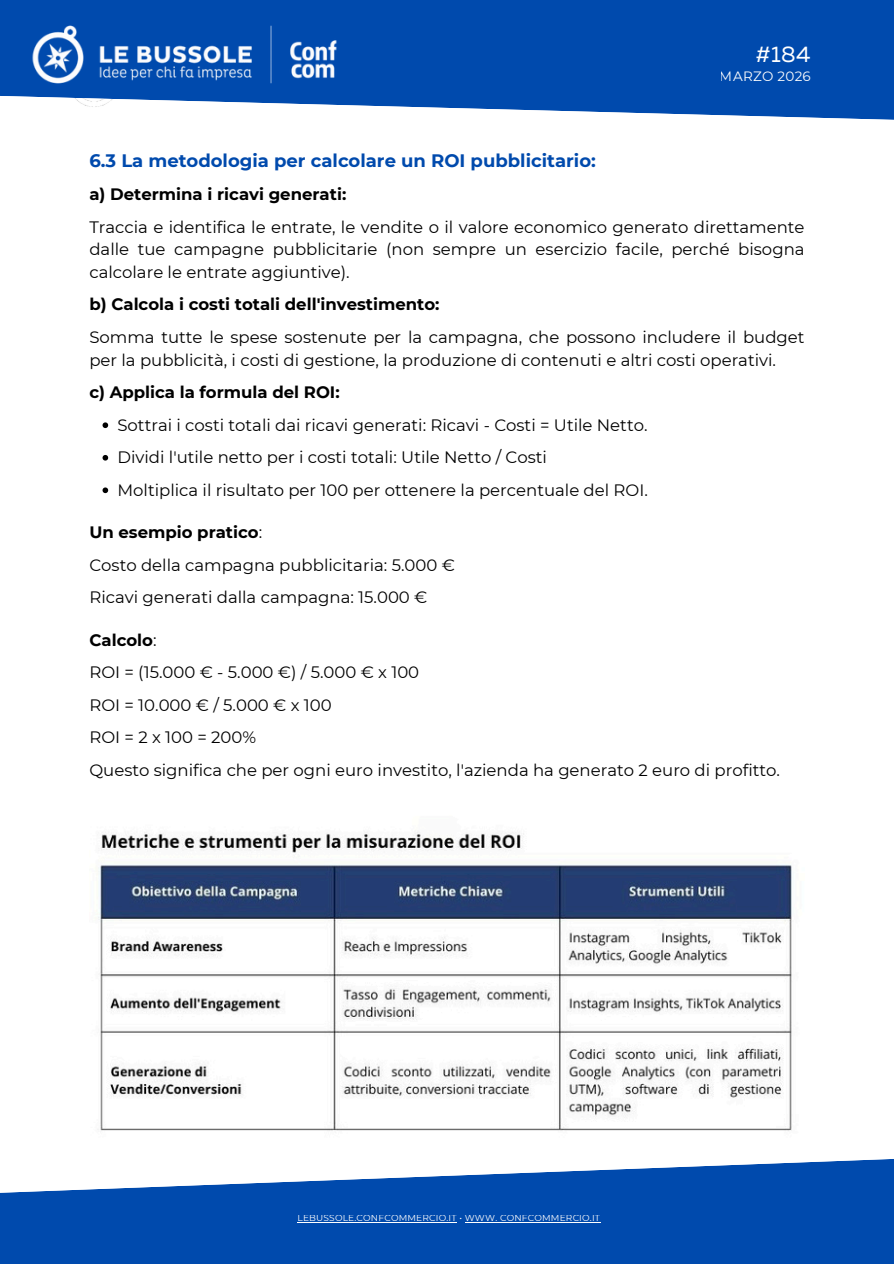
<style>
.page{position:relative;width:894px;height:1264px;background:#fff}
.page>*{position:absolute;margin:0;border:0;box-sizing:border-box;transform-origin:0 0}
.t1{font:22.5px "Muller";color:#fff}
.t2{font:22.2px "Muller";color:#fff}
.t3{font:700 18px "Montserrat";color:#004aad}
.t4{font:16.5px/32.5px "Montserrat";color:#000}
.t5{font:700 16.5px "Montserrat";color:#000}
.t6{font:13.5px "Montserrat";letter-spacing:.02em;color:#fff}
.t7{font:9px "Montserrat";letter-spacing:.02em;color:#fff}
.s1{font-weight:700}
</style>
<div class="page">
<svg style="left:0;top:0;width:893px;height:120px;background:#2363b8"></svg>
<svg style="left:0;top:1159px;width:893px;height:104px;fill:#004aad"></svg>
<hr style="left:297px;top:1222px;width:159px;height:1px;background:#fff">
<hr style="left:464px;top:1222px;width:136px;height:1px;background:#fff">
<img style="left:13px;top:13px;width:343px;height:84px">
<svg style="left:102px;top:422px;width:6px;height:6px"></svg>
<svg style="left:102px;top:455px;width:6px;height:5px"></svg>
<svg style="left:102px;top:487px;width:6px;height:6px"></svg>
<img style="left:97px;top:832px;width:695px;height:299px">
<h1 class="t1" style="left:755px;top:45px;width:56px">#184</h1>
<p class="t6" style="left:719px;top:68px;width:92px">MARZO 2026</p>
<h2 class="t2" style="left:768px;top:63px;width:59px">#035</h2>
<p class="t3" style="left:89px;top:149px;width:508px">6.3 La metodologia per calcolare un ROI pubblicitario:</p>
<p class="t5" style="left:89px;top:184px;width:258px">a) Determina i ricavi generati:</p>
<p class="t4" style="left:89px;top:216px;width:716px;line-height:22.5px;text-align:justify">Traccia e identifica le entrate, le vendite o il valore economico generato direttamente dalle tue campagne pubblicitarie (non sempre un esercizio facile, perché bisogna calcolare le entrate aggiuntive).</p>
<p class="t5" style="left:89px;top:294px;width:351px">b) Calcola i costi totali dell'investimento:</p>
<p class="t4" style="left:89px;top:326px;width:716px;line-height:22.5px">Somma tutte le spese sostenute per la campagna, che possono includere il budget per la pubblicità, i costi di gestione, la produzione di contenuti e altri costi operativi.</p>
<p class="t5" style="left:89px;top:382px;width:252px">c) Applica la formula del ROI:</p>
<p class="t4" style="left:117px;top:408px;width:531px">Sottrai i costi totali dai ricavi generati: Ricavi - Costi = Utile Netto.<br>Dividi l'utile netto per i costi totali: Utile Netto / Costi<br>Moltiplica il risultato per 100 per ottenere la percentuale del ROI.</p>
<p class="t4" style="left:89px;top:516px;width:367px"><span class="s1">Un esempio pratico</span>:<br>Costo della campagna pubblicitaria: 5.000 €<br>Ricavi generati dalla campagna: 15.000 €</p>
<p class="t4" style="left:89px;top:623px;width:692px"><span class="s1">Calcolo</span>:<br>ROI = (15.000 € - 5.000 €) / 5.000 € x 100<br>ROI = 10.000 € / 5.000 € x 100<br>ROI = 2 x 100 = 200%<br>Questo significa che per ogni euro investito, l'azienda ha generato 2 euro di profitto.</p>
<p class="t7" style="left:297px;top:1212px;width:304px">LEBUSSOLE.CONFCOMMERCIO.IT • WWW. CONFCOMMERCIO.IT</p>
</div>
